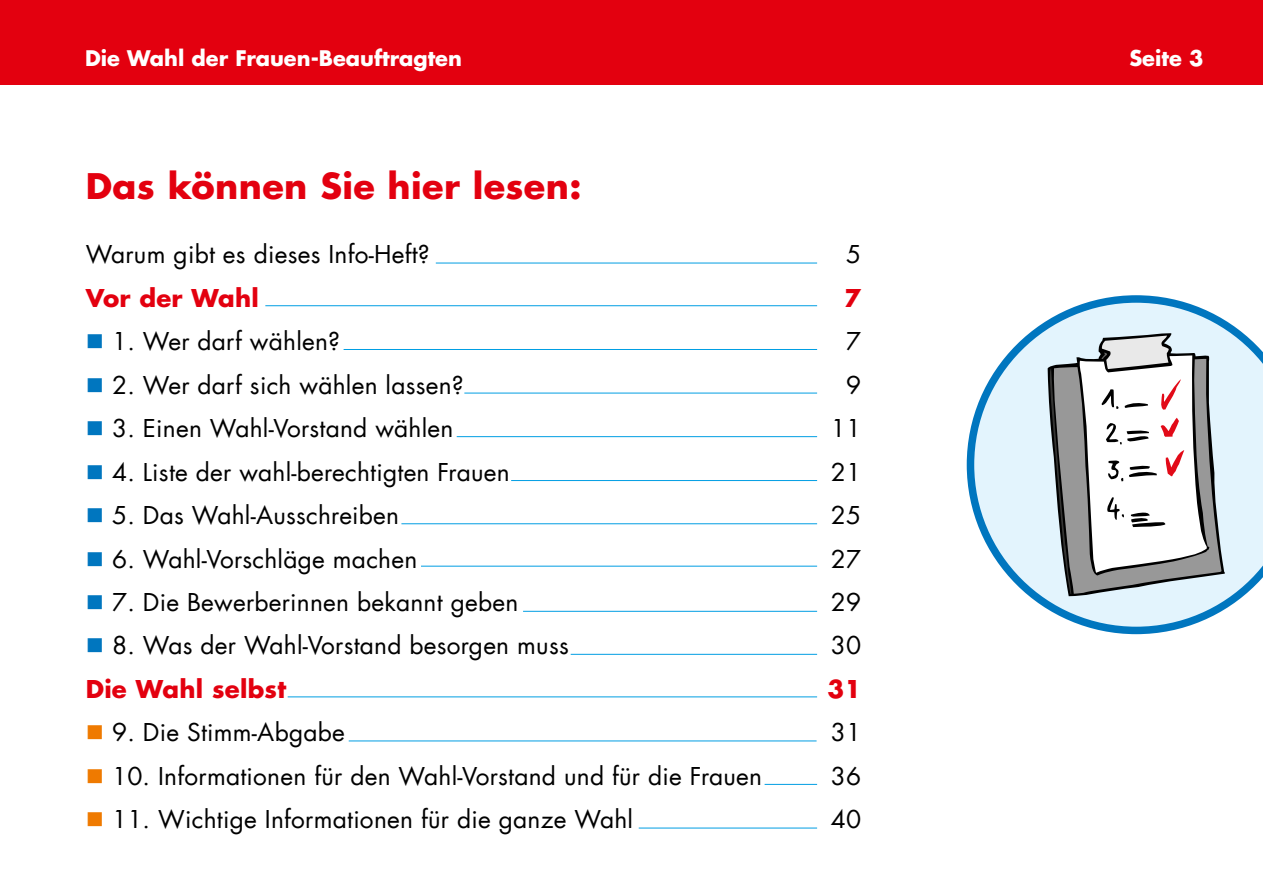
<style>
.page{position:relative;width:1263px;height:893px;background:#fff}
.page>*{position:absolute;margin:0;border:0;box-sizing:border-box;transform-origin:0 0}
.t1{font:700 34.5px "Futura Com";letter-spacing:.01em;color:#e3000f}
.t2{font:24px "Futura Com";letter-spacing:.01em;color:#000}
.t3{font:700 24px "Futura Com";letter-spacing:.01em;color:#e3000f}
.t4{font:700 21px "Futura Com";color:#fff}
.s1{color:#0076bf}
.s2{color:#ef7a00}
</style>
<div class="page">
<div style="left:0;top:0;width:1263px;height:85px;background:#e3000f"></div>
<svg style="left:967px;top:295px;width:296px;height:339px"></svg>
<hr style="left:571px;top:654px;width:246px;height:1px;background:#009ee3">
<hr style="left:349px;top:741px;width:467px;height:1px;background:#009ee3">
<hr style="left:765px;top:784px;width:52px;height:1px;background:#009ee3">
<hr style="left:639px;top:828px;width:178px;height:1px;background:#009ee3">
<hr style="left:523px;top:611px;width:294px;height:1px;background:#009ee3">
<hr style="left:421px;top:566px;width:396px;height:1px;background:#009ee3">
<hr style="left:401px;top:523px;width:416px;height:1px;background:#009ee3">
<hr style="left:511px;top:480px;width:306px;height:1px;background:#009ee3">
<hr style="left:457px;top:436px;width:360px;height:1px;background:#009ee3">
<hr style="left:464px;top:393px;width:353px;height:1px;background:#009ee3">
<hr style="left:344px;top:349px;width:473px;height:1px;background:#009ee3">
<hr style="left:265px;top:305px;width:552px;height:1px;background:#009ee3">
<hr style="left:288px;top:696px;width:529px;height:1px;background:#009ee3">
<hr style="left:436px;top:263px;width:381px;height:1px;background:#009ee3">
<p class="t4" style="left:85px;top:42px;width:378px">Die Wahl der Frauen-Beauftragten</p>
<p class="t4" style="left:1129px;top:42px;width:76px">Seite 3</p>
<h1 class="t1" style="left:86px;top:159px;width:497px">Das können Sie hier lesen:</h1>
<p class="t2" style="left:86px;top:238px;width:346px">Warum gibt es dieses Info-Heft?</p>
<p class="t2" style="left:846px;top:238px;width:17px">5</p>
<p class="t3" style="left:86px;top:279px;width:175px">Vor der Wahl</p>
<p class="t3" style="left:844px;top:279px;width:18px">7</p>
<p class="t2" style="left:86px;top:325px;width:256px"><span class="s1">■</span> 1. Wer darf wählen?</p>
<p class="t2" style="left:846px;top:325px;width:17px">7</p>
<p class="t2" style="left:86px;top:368px;width:380px"><span class="s1">■</span> 2. Wer darf sich wählen lassen?</p>
<p class="t2" style="left:846px;top:368px;width:17px">9</p>
<p class="t2" style="left:86px;top:412px;width:369px"><span class="s1">■</span> 3. Einen Wahl-Vorstand wählen</p>
<p class="t2" style="left:831px;top:412px;width:32px">11</p>
<p class="t2" style="left:86px;top:455px;width:426px"><span class="s1">■</span> 4. Liste der wahl-berechtigten Frauen</p>
<p class="t2" style="left:831px;top:455px;width:32px">21</p>
<p class="t2" style="left:86px;top:499px;width:315px"><span class="s1">■</span> 5. Das Wahl-Ausschreiben</p>
<p class="t2" style="left:831px;top:499px;width:32px">25</p>
<p class="t2" style="left:86px;top:542px;width:333px"><span class="s1">■</span> 6. Wahl-Vorschläge machen</p>
<p class="t2" style="left:831px;top:542px;width:32px">27</p>
<p class="t2" style="left:86px;top:586px;width:434px"><span class="s1">■</span> 7. Die Bewerberinnen bekannt geben</p>
<p class="t2" style="left:831px;top:586px;width:32px">29</p>
<p class="t2" style="left:86px;top:629px;width:485px"><span class="s1">■</span> 8. Was der Wahl-Vorstand besorgen muss</p>
<p class="t2" style="left:831px;top:629px;width:32px">30</p>
<p class="t3" style="left:86px;top:670px;width:202px">Die Wahl selbst</p>
<p class="t3" style="left:827px;top:670px;width:35px">31</p>
<p class="t2" style="left:86px;top:716px;width:261px"><span class="s2">■</span> 9. Die Stimm-Abgabe</p>
<p class="t2" style="left:831px;top:716px;width:32px">31</p>
<p class="t2" style="left:86px;top:760px;width:678px"><span class="s2">■</span> 10. Informationen für den Wahl-Vorstand und für die Frauen</p>
<p class="t2" style="left:831px;top:760px;width:32px">36</p>
<p class="t2" style="left:86px;top:803px;width:549px"><span class="s2">■</span> 11. Wichtige Informationen für die ganze Wahl</p>
<p class="t2" style="left:831px;top:803px;width:32px">40</p>
</div>
